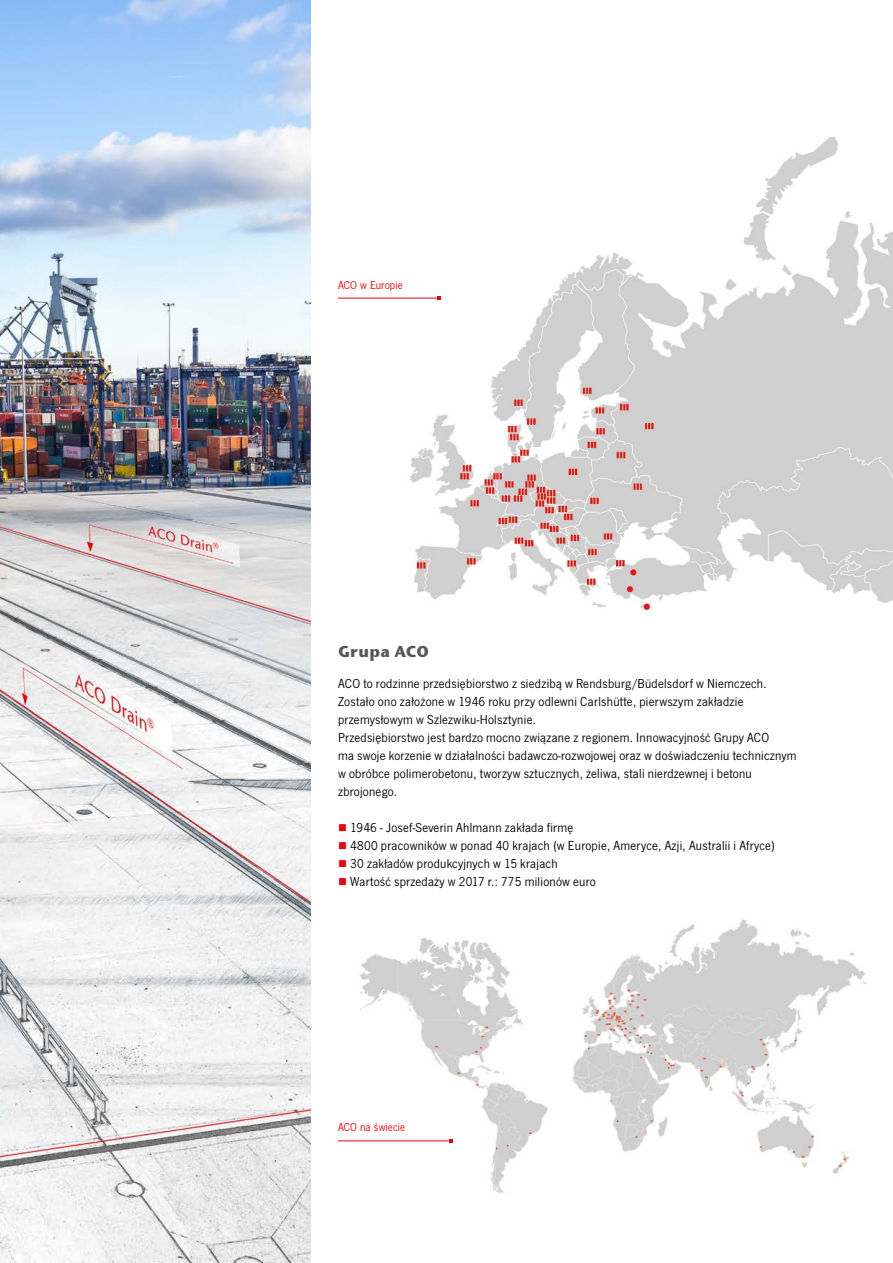
<style>
.page{position:relative;width:893px;height:1263px;background:#fff}
.page>*{position:absolute;margin:0;border:0;box-sizing:border-box;transform-origin:0 0}
.t1{font:700 15.75px "Stone Sans ITC Pro";letter-spacing:.025em;color:#575756}
.t2{font:13.5px/18px "News Gothic TOT";letter-spacing:.02em;color:#000}
.t3{font:12px "News Gothic TOT";letter-spacing:.005em;color:#e30613}
.s1{color:#e30613}
</style>
<div class="page">
<img style="left:365px;top:137px;width:527px;height:474px">
<img style="left:0;top:0;width:310px;height:1263px">
<hr style="left:338px;top:298px;width:101px;height:1px;background:#e30613">
<img style="left:359px;top:919px;width:507px;height:275px">
<hr style="left:338px;top:1140px;width:113px;height:1px;background:#e30613">
<p class="t3" style="left:338px;top:278px;width:66px">ACO w Europie</p>
<p class="t1" style="left:338px;top:641px;width:93px">Grupa ACO</p>
<p class="t2" style="left:338px;top:675px;width:460px">ACO to rodzinne przedsiębiorstwo z siedzibą w Rendsburg/Büdelsdorf w Niemczech.<br>Zostało ono założone w 1946 roku przy odlewni Carlshütte, pierwszym zakładzie przemysłowym w Szlezwiku-Holsztynie.<br>Przedsiębiorstwo jest bardzo mocno związane z regionem. Innowacyjność Grupy ACO<br>ma swoje korzenie w działalności badawczo-rozwojowej oraz w doświadczeniu technicznym w obróbce polimerobetonu, tworzyw sztucznych, żeliwa, stali nierdzewnej i betonu zbrojonego.</p>
<p class="t2" style="left:338px;top:819px;width:237px"><span class="s1">■</span> 1946 - Josef-Severin Ahlmann zakłada firmę</p>
<p class="t2" style="left:338px;top:837px;width:438px"><span class="s1">■</span> 4800 pracowników w ponad 40 krajach (w Europie, Ameryce, Azji, Australii i Afryce)</p>
<p class="t2" style="left:338px;top:855px;width:221px"><span class="s1">■</span> 30 zakładów produkcyjnych w 15 krajach</p>
<p class="t2" style="left:338px;top:873px;width:259px"><span class="s1">■</span> Wartość sprzedaży w 2017 r.: 775 milionów euro</p>
<p class="t3" style="left:338px;top:1121px;width:69px">ACO na świecie</p>
</div>
